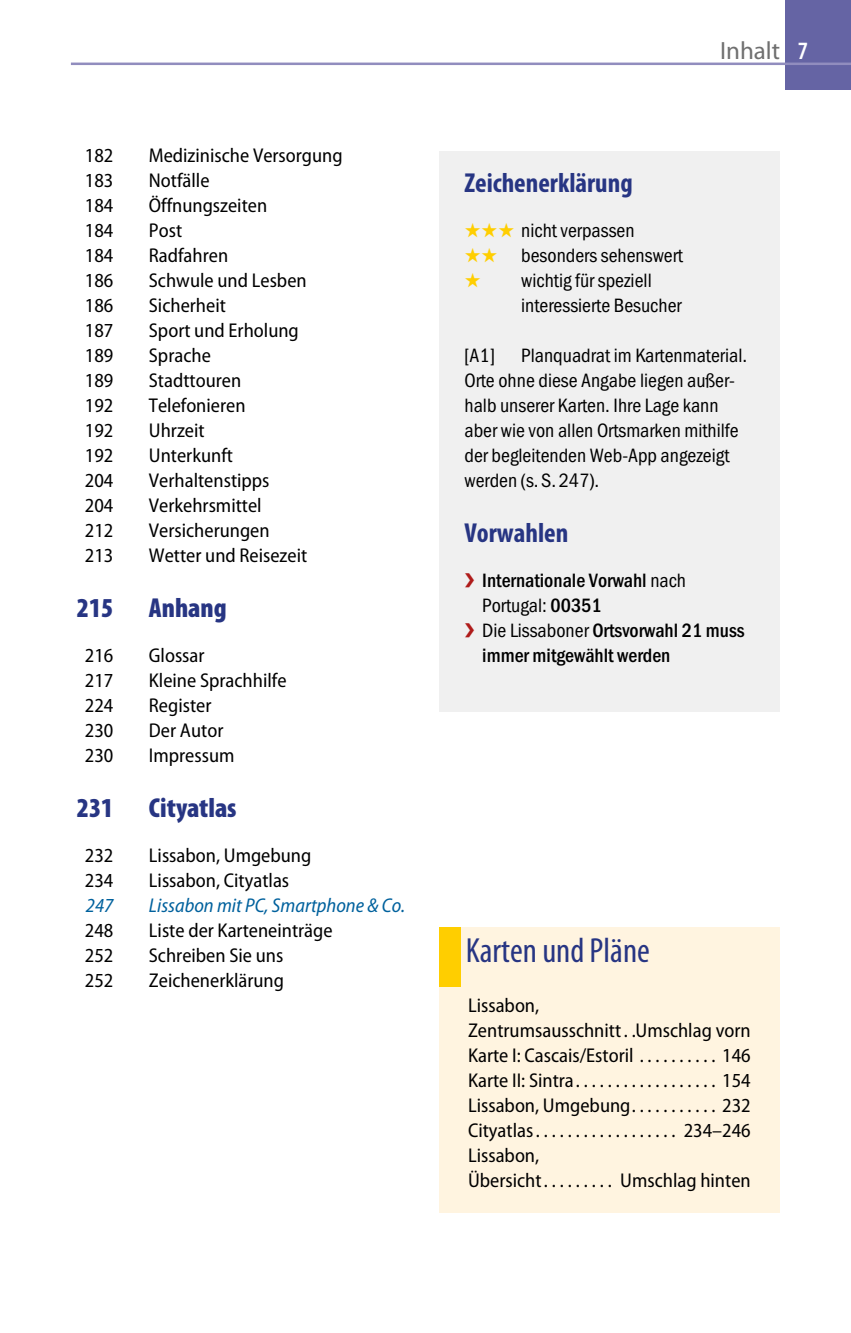
<style>
.page{position:relative;width:851px;height:1333px;background:#fff}
.page>*{position:absolute;margin:0;border:0;box-sizing:border-box;transform-origin:0 0}
.t1{font:condensed 35px "Myriad Pro";color:#273583}
.t2{font:700 condensed 27.5px "Myriad Pro";color:#273583}
.t3{font:900 condensed 27.5px "Myriad Pro";color:#273583}
.t4{font:25px "Myriad Pro";color:#6f6f6f}
.t5{font:semi-condensed 20px/25px "Myriad Pro";color:#000}
.t6{font:20px/25px "Franklin Gothic URW Con Boo";color:#000}
.t7{font:500 20px/25px "Franklin Gothic URW Con";color:#000}
.t8{font:italic semi-condensed 20px "Myriad Pro";color:#00619d}
.s1{font-weight:600;font-stretch:condensed;color:#fff}
.s2{font-family:"Franklin Gothic URW Con Boo";font-weight:400}
.s3{font-family:"Franklin Gothic URW Con";font-weight:500}
</style>
<div class="page">
<div style="left:785px;top:0;width:65px;height:90px;background:#6564a4"></div>
<hr style="left:71px;top:63px;width:779px;height:2px;background:#918dbe">
<div style="left:439px;top:152px;width:341px;height:560px;background:#f0f0f0"></div>
<div style="left:439px;top:927px;width:341px;height:285px;background:#fff4e0"></div>
<div style="left:439px;top:927px;width:22px;height:60px;background:#ffce00"></div>
<p class="t5" style="left:85px;top:143px;width:30px">182</p>
<p class="t5" style="left:149px;top:143px;width:195px">Medizinische Versorgung</p>
<p class="t5" style="left:85px;top:168px;width:30px">183</p>
<p class="t5" style="left:149px;top:168px;width:62px">Notfälle</p>
<p class="t5" style="left:85px;top:193px;width:30px">184</p>
<p class="t5" style="left:149px;top:193px;width:120px">Öffnungszeiten</p>
<p class="t5" style="left:85px;top:218px;width:30px">184</p>
<p class="t5" style="left:149px;top:218px;width:35px">Post</p>
<p class="t5" style="left:85px;top:243px;width:30px">184</p>
<p class="t5" style="left:149px;top:243px;width:81px">Radfahren</p>
<p class="t5" style="left:85px;top:268px;width:30px">186</p>
<p class="t5" style="left:149px;top:268px;width:159px">Schwule und Lesben</p>
<p class="t5" style="left:85px;top:293px;width:30px">186</p>
<p class="t5" style="left:149px;top:293px;width:78px">Sicherheit</p>
<p class="t5" style="left:85px;top:318px;width:30px">187</p>
<p class="t5" style="left:149px;top:318px;width:151px">Sport und Erholung</p>
<p class="t5" style="left:85px;top:343px;width:30px">189</p>
<p class="t5" style="left:149px;top:343px;width:63px">Sprache</p>
<p class="t5" style="left:85px;top:368px;width:30px">189</p>
<p class="t5" style="left:149px;top:368px;width:94px">Stadttouren</p>
<p class="t5" style="left:85px;top:393px;width:30px">192</p>
<p class="t5" style="left:149px;top:393px;width:98px">Telefonieren</p>
<p class="t5" style="left:85px;top:418px;width:30px">192</p>
<p class="t5" style="left:149px;top:418px;width:57px">Uhrzeit</p>
<p class="t5" style="left:85px;top:443px;width:30px">192</p>
<p class="t5" style="left:149px;top:443px;width:86px">Unterkunft</p>
<p class="t5" style="left:85px;top:468px;width:30px">204</p>
<p class="t5" style="left:149px;top:468px;width:122px">Verhaltenstipps</p>
<p class="t5" style="left:85px;top:493px;width:30px">204</p>
<p class="t5" style="left:149px;top:493px;width:114px">Verkehrsmittel</p>
<p class="t5" style="left:85px;top:518px;width:30px">212</p>
<p class="t5" style="left:149px;top:518px;width:122px">Versicherungen</p>
<p class="t5" style="left:85px;top:543px;width:30px">213</p>
<p class="t5" style="left:149px;top:543px;width:160px">Wetter und Reisezeit</p>
<h2 class="t3" style="left:77px;top:592px;width:38px">215</h2>
<h2 class="t3" style="left:149px;top:592px;width:79px">Anhang</h2>
<p class="t5" style="left:85px;top:643px;width:30px">216</p>
<p class="t5" style="left:149px;top:643px;width:57px">Glossar</p>
<p class="t5" style="left:85px;top:668px;width:30px">217</p>
<p class="t5" style="left:149px;top:668px;width:139px">Kleine Sprachhilfe</p>
<p class="t5" style="left:85px;top:693px;width:30px">224</p>
<p class="t5" style="left:149px;top:693px;width:64px">Register</p>
<p class="t5" style="left:85px;top:718px;width:30px">230</p>
<p class="t5" style="left:149px;top:718px;width:76px">Der Autor</p>
<p class="t5" style="left:85px;top:743px;width:30px">230</p>
<p class="t5" style="left:149px;top:743px;width:87px">Impressum</p>
<h2 class="t3" style="left:77px;top:792px;width:38px">231</h2>
<h2 class="t3" style="left:149px;top:792px;width:89px">Cityatlas</h2>
<p class="t5" style="left:85px;top:843px;width:30px">232</p>
<p class="t5" style="left:149px;top:843px;width:164px">Lissabon, Umgebung</p>
<p class="t5" style="left:85px;top:868px;width:30px">234</p>
<p class="t5" style="left:149px;top:868px;width:142px">Lissabon, Cityatlas</p>
<p class="t8" style="left:86px;top:894px;width:29px">247</p>
<p class="t8" style="left:149px;top:894px;width:258px">Lissabon mit PC, Smartphone &amp; Co.</p>
<p class="t5" style="left:85px;top:918px;width:30px">248</p>
<p class="t5" style="left:149px;top:918px;width:185px">Liste der Karteneinträge</p>
<p class="t5" style="left:85px;top:943px;width:30px">252</p>
<p class="t5" style="left:149px;top:943px;width:136px">Schreiben Sie uns</p>
<p class="t5" style="left:85px;top:968px;width:30px">252</p>
<p class="t5" style="left:149px;top:968px;width:137px">Zeichenerklärung</p>
<p class="t4" style="left:720px;top:35px;width:89px">Inhalt <span class="s1">7</span></p>
<h2 class="t2" style="left:464px;top:165px;width:170px">Zeichenerklärung</h2>
<p class="t6" style="left:521px;top:218px;width:163px">nicht verpassen besonders sehenswert wichtig für speziell interessierte Besucher</p>
<p class="t6" style="left:464px;top:343px;width:32px">[A1]</p>
<p class="t6" style="left:464px;top:343px;width:284px;text-indent:57px">Planquadrat im Kartenmaterial.<br>Orte ohne diese Angabe liegen außer&shy;halb unserer Karten. Ihre Lage kann aber wie von allen Ortsmarken mithilfe der begleitenden Web-App angezeigt werden (s.S.247).</p>
<h2 class="t2" style="left:464px;top:515px;width:105px">Vorwahlen</h2>
<p class="t7" style="left:482px;top:567px;width:205px">Internationale Vorwahl <span class="s2">nach</span></p>
<p class="t6" style="left:482px;top:593px;width:121px">Portugal: <span class="s3">00351</span></p>
<p class="t7" style="left:482px;top:617px;width:264px"><span class="s2">Die Lissaboner</span> Ortsvorwahl 21 muss immer mitgewählt werden</p>
<h1 class="t1" style="left:465px;top:929px;width:186px">Karten und Pläne</h1>
<p class="t5" style="left:468px;top:993px;width:284px">Lissabon,<br>Zentrumsausschnitt . Umschlag vorn<br>Karte I: Cascais/Estoril . . . . . . . . . . 146<br>Karte II: Sintra . . . . . . . . . . . . . . . . . . 154<br>Lissabon, Umgebung . . . . . . . . . . . 232<br>Cityatlas . . . . . . . . . . . . . . . . . . 234–246<br>Lissabon,<br>Übersicht . . . . . . . . . Umschlag hinten</p>
</div>
